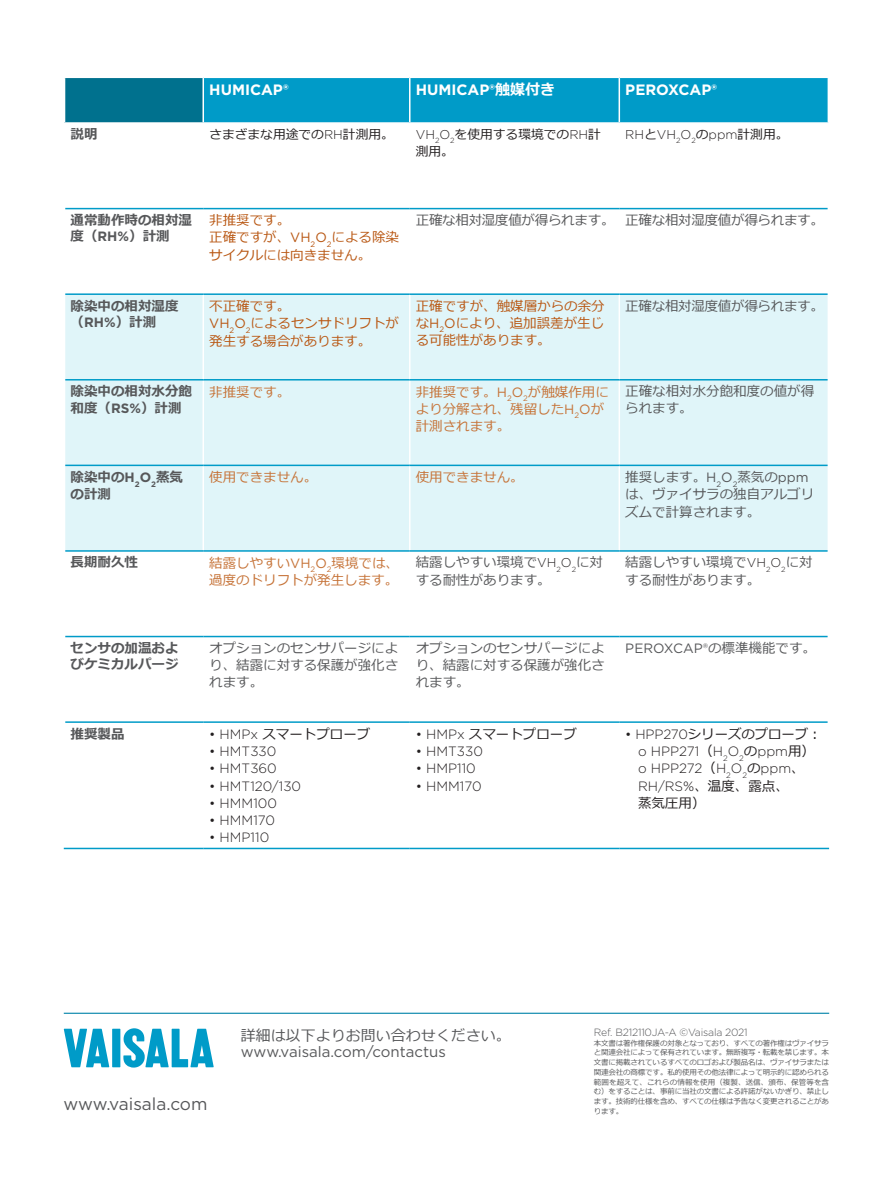
<style>
.page{position:relative;width:893px;height:1191px;background:#fff}
.page>*{position:absolute;margin:0;border:0;box-sizing:border-box;transform-origin:0 0}
.Web_address{font:17.25px "Gotham";color:#57585a}
.Table_heading{font:700 15px "Gotham";color:#fff}
.Contact_Us{font:15px "Gotham";color:#57585a}
.Contact_Us-2{font:15px "Meiryo";color:#57585a}
.Table_body{font:13.5px/17.2px "Meiryo";color:#57585a}
.Table_body-2{font:13.5px/17.2px "Meiryo";color:#b95814}
.Table_heading-2{font:700 13.5px/16.5px "Meiryo";color:#57585a}
.Table_body-3{font:13.5px/17.2px "Meiryo";color:#c67338}
.Table_body-4{font:300 13.5px "Gotham";color:#231f20}
.Table_body_indent{font:300 13.5px/17.2px "Gotham";color:#231f20}
.Table_body-5{font:13.5px "Meiryo";letter-spacing:-.02em;color:#57585a}
.Table_body-6{font:13.5px "Meiryo";color:#231f20}
.Table_body-7{font:13.5px "Gotham";color:#57585a}
.Table_body-8{font:12.75px/17.2px "Meiryo";color:#231f20}
.Table_body-9{font:300 12.75px "Gotham";color:#231f20}
.Reference{font:300 10.5px "Gotham";letter-spacing:-.02em;color:#57585a}
.Legal_notice{font:7.5px/9.8px "Meiryo";letter-spacing:-.02em;color:#57585a;text-align:justify}
.s1{font-family:"Meiryo"}
.s2{font-family:"Gotham";font-weight:300}
.s3{font-family:"Meiryo";font-weight:400}
.s4{font-family:"Gotham"}
.s5{font-family:"Gotham";font-weight:300;font-size:12.75px;color:#231f20}
</style>
<div class="page">
<svg style="left:64px;top:1028px;width:45px;height:39px"></svg>
<div style="left:112px;top:1028px;width:8px;height:39px;background:#009bc8"></div>
<svg style="left:123px;top:1028px;width:91px;height:39px"></svg>
<hr style="left:64px;top:1012px;width:765px;height:1px;background:#0083a9">
<div style="left:65px;top:77px;width:138px;height:46px;background:#00718e"></div>
<div style="left:204px;top:78px;width:624px;height:44px;background:#009bc8"></div>
<div style="left:65px;top:295px;width:763px;height:255px;background:#e0f5f9"></div>
<hr style="left:64px;top:77px;width:139px;height:1px;background:#fff">
<hr style="left:202px;top:78px;width:2px;height:44px;background:#fff">
<hr style="left:409px;top:78px;width:1px;height:44px;background:#fff">
<hr style="left:619px;top:78px;width:1px;height:44px;background:#fff">
<hr style="left:64px;top:122px;width:139px;height:2px;background:#fff">
<hr style="left:202px;top:295px;width:2px;height:84px;background:#fff">
<hr style="left:409px;top:295px;width:1px;height:84px;background:#fff">
<hr style="left:619px;top:295px;width:1px;height:84px;background:#fff">
<hr style="left:202px;top:380px;width:2px;height:84px;background:#fff">
<hr style="left:409px;top:380px;width:1px;height:84px;background:#fff">
<hr style="left:619px;top:380px;width:1px;height:84px;background:#fff">
<hr style="left:202px;top:466px;width:2px;height:84px;background:#fff">
<hr style="left:409px;top:466px;width:1px;height:84px;background:#fff">
<hr style="left:619px;top:466px;width:1px;height:84px;background:#fff">
<hr style="left:65px;top:208px;width:138px;height:1px;background:#009bc8">
<hr style="left:203px;top:208px;width:207px;height:1px;background:#009bc8">
<hr style="left:410px;top:208px;width:209px;height:1px;background:#009bc8">
<hr style="left:619px;top:208px;width:209px;height:1px;background:#009bc8">
<hr style="left:65px;top:293px;width:138px;height:2px;background:#009bc8">
<hr style="left:203px;top:293px;width:207px;height:2px;background:#009bc8">
<hr style="left:410px;top:293px;width:209px;height:2px;background:#009bc8">
<hr style="left:619px;top:293px;width:209px;height:2px;background:#009bc8">
<hr style="left:65px;top:379px;width:138px;height:1px;background:#009bc8">
<hr style="left:203px;top:379px;width:207px;height:1px;background:#009bc8">
<hr style="left:410px;top:379px;width:209px;height:1px;background:#009bc8">
<hr style="left:619px;top:379px;width:209px;height:1px;background:#009bc8">
<hr style="left:65px;top:464px;width:138px;height:2px;background:#009bc8">
<hr style="left:203px;top:464px;width:207px;height:2px;background:#009bc8">
<hr style="left:410px;top:464px;width:209px;height:2px;background:#009bc8">
<hr style="left:619px;top:464px;width:209px;height:2px;background:#009bc8">
<hr style="left:65px;top:550px;width:138px;height:1px;background:#009bc8">
<hr style="left:203px;top:550px;width:207px;height:1px;background:#009bc8">
<hr style="left:410px;top:550px;width:209px;height:1px;background:#009bc8">
<hr style="left:619px;top:550px;width:209px;height:1px;background:#009bc8">
<hr style="left:65px;top:636px;width:138px;height:1px;background:#009bc8">
<hr style="left:203px;top:636px;width:207px;height:1px;background:#009bc8">
<hr style="left:410px;top:636px;width:209px;height:1px;background:#009bc8">
<hr style="left:619px;top:636px;width:209px;height:1px;background:#009bc8">
<hr style="left:65px;top:721px;width:138px;height:2px;background:#009bc8">
<hr style="left:203px;top:721px;width:207px;height:2px;background:#009bc8">
<hr style="left:410px;top:721px;width:209px;height:2px;background:#009bc8">
<hr style="left:619px;top:721px;width:209px;height:2px;background:#009bc8">
<hr style="left:64px;top:847px;width:139px;height:2px;background:#009bc8">
<hr style="left:203px;top:847px;width:207px;height:2px;background:#009bc8">
<hr style="left:410px;top:847px;width:209px;height:2px;background:#009bc8">
<hr style="left:619px;top:847px;width:210px;height:2px;background:#009bc8">
<p class="Table_heading" style="left:209px;top:80px;width:81px">HUMICAP®</p>
<p class="Table_heading" style="left:416px;top:80px;width:141px">HUMICAP®<span class="s1">触媒付き</span></p>
<p class="Table_heading" style="left:625px;top:80px;width:93px">PEROXCAP®</p>
<p class="Table_heading-2" style="left:71px;top:127px;width:28px">説明</p>
<p class="Table_body-8" style="left:209px;top:127px;width:186px">さまざまな用途での<span class="s2">RH</span>計測用。</p>
<p class="Table_body-8" style="left:416px;top:127px;width:187px"><span class="s2">VH</span><sub>2</sub><span class="s2">O</span><sub>2</sub>を使用する環境での<span class="s2">RH</span>計測用。</p>
<p class="Table_body-9" style="left:625px;top:127px;width:165px">RH<span class="s3">と</span>VH<sub>2</sub>O<sub>2</sub><span class="s3">の</span>ppm<span class="s3">計測用。</span></p>
<p class="Table_heading-2" style="left:71px;top:212px;width:123px">通常動作時の相対湿度（<span class="s4">RH%</span>）計測</p>
<p class="Table_body-2" style="left:209px;top:212px;width:191px">非推奨です。<br>正確ですが、<span class="s4">VH</span><sub>2</sub><span class="s4">O</span><sub>2</sub>による除染サイクルには向きません。</p>
<p class="Table_body-5" style="left:416px;top:211px;width:200px">正確な相対湿度値が得られます。</p>
<p class="Table_body-5" style="left:625px;top:211px;width:200px">正確な相対湿度値が得られます。</p>
<p class="Table_heading-2" style="left:71px;top:298px;width:109px">除染中の相対湿度（<span class="s4">RH%</span>）計測</p>
<p class="Table_body-2" style="left:209px;top:298px;width:191px">不正確です。<br><span class="s4">VH</span><sub>2</sub><span class="s4">O</span><sub>2</sub>によるセンサドリフトが発生する場合があります。</p>
<p class="Table_body-2" style="left:416px;top:298px;width:190px;text-align:justify">正確ですが、触媒層からの余分な<span class="s4">H</span><sub>2</sub><span class="s4">O</span>により、追加誤差が生じる可能性があります。</p>
<p class="Table_body-5" style="left:625px;top:296px;width:200px">正確な相対湿度値が得られます。</p>
<p class="Table_heading-2" style="left:71px;top:384px;width:123px">除染中の相対水分飽和度（<span class="s4">RS%</span>）計測</p>
<p class="Table_body-3" style="left:209px;top:384px;width:82px">非推奨です。</p>
<p class="Table_body-3" style="left:416px;top:384px;width:195px">非推奨です。<span class="s4">H</span><sub>2</sub><span class="s4">O</span><sub>2</sub>が触媒作用により分解され、残留した<span class="s4">H</span><sub>2</sub><span class="s4">O</span>が計測されます。</p>
<p class="Table_body" style="left:625px;top:383px;width:190px">正確な相対水分飽和度の値が得られます。</p>
<p class="Table_heading-2" style="left:71px;top:470px;width:114px">除染中の<span class="s4">H</span><sub>2</sub><span class="s4">O</span><sub>2</sub>蒸気の計測</p>
<p class="Table_body-3" style="left:209px;top:469px;width:109px">使用できません。</p>
<p class="Table_body-3" style="left:416px;top:469px;width:109px">使用できません。</p>
<p class="Table_body" style="left:625px;top:469px;width:190px">推奨します。<span class="s4">H</span><sub>2</sub><span class="s4">O</span><sub>2</sub>蒸気の<span class="s4">ppm</span>は、ヴァイサラの独自アルゴリズムで計算されます。</p>
<p class="Table_heading-2" style="left:71px;top:555px;width:69px">長期耐久性</p>
<p class="Table_body-3" style="left:209px;top:555px;width:191px">結露しやすい<span class="s4">VH</span><sub>2</sub><span class="s4">O</span><sub>2</sub>環境では、過度のドリフトが発生します。</p>
<p class="Table_body" style="left:416px;top:554px;width:189px">結露しやすい環境で<span class="s5">VH</span><sub>2</sub><span class="s5">O</span><sub>2</sub>に対する耐性があります。</p>
<p class="Table_body" style="left:625px;top:554px;width:189px">結露しやすい環境で<span class="s5">VH</span><sub>2</sub><span class="s5">O</span><sub>2</sub>に対する耐性があります。</p>
<p class="Table_heading-2" style="left:71px;top:640px;width:109px">センサの加温およびケミカルパージ</p>
<p class="Table_body" style="left:209px;top:640px;width:190px;text-align:justify">オプションのセンサパージにより、結露に対する保護が強化されます。</p>
<p class="Table_body" style="left:416px;top:640px;width:190px;text-align:justify">オプションのセンサパージにより、結露に対する保護が強化されます。</p>
<p class="Table_body-7" style="left:625px;top:640px;width:192px">PEROXCAP®<span class="s1">の標準機能です。</span></p>
<p class="Table_heading-2" style="left:71px;top:726px;width:55px">推奨製品</p>
<p class="Table_body-6" style="left:209px;top:724px;width:163px"><span class="s2">• HMPx</span> スマートプローブ</p>
<p class="Table_body-4" style="left:209px;top:743px;width:69px">• HMT330</p>
<p class="Table_body-4" style="left:209px;top:760px;width:69px">• HMT360</p>
<p class="Table_body-4" style="left:209px;top:777px;width:93px">• HMT120/130</p>
<p class="Table_body-4" style="left:209px;top:794px;width:69px">• HMM100</p>
<p class="Table_body-4" style="left:209px;top:812px;width:67px">• HMM170</p>
<p class="Table_body-4" style="left:209px;top:829px;width:62px">• HMP110</p>
<p class="Table_body-6" style="left:625px;top:724px;width:198px"><span class="s2">• HPP270</span>シリーズのプローブ：</p>
<p class="Table_body_indent" style="left:638px;top:742px;width:179px">o HPP271<span class="s3">（</span>H<sub>2</sub>O<sub>2</sub><span class="s3">の</span>ppm<span class="s3">用）</span></p>
<p class="Table_body_indent" style="left:638px;top:759px;width:168px">o HPP272<span class="s3">（</span>H<sub>2</sub>O<sub>2</sub><span class="s3">の</span>ppm<span class="s3">、<br></span>RH/RS%<span class="s3">、温度、露点、蒸気圧用）</span></p>
<p class="Table_body-6" style="left:416px;top:724px;width:163px"><span class="s2">• HMPx</span> スマートプローブ</p>
<p class="Table_body-4" style="left:416px;top:743px;width:69px">• HMT330</p>
<p class="Table_body-4" style="left:416px;top:760px;width:62px">• HMP110</p>
<p class="Table_body-4" style="left:416px;top:777px;width:67px">• HMM170</p>
<p class="Web_address" style="left:63px;top:1092px;width:146px">www.vaisala.com</p>
<p class="Contact_Us-2" style="left:241px;top:1024px;width:271px">詳細は以下よりお問い合わせください。</p>
<p class="Contact_Us" style="left:241px;top:1042px;width:207px">www.vaisala.com/contactus</p>
<p class="Reference" style="left:594px;top:1025px;width:155px">Ref. B212110JA-A ©Vaisala 2021</p>
<p class="Legal_notice" style="left:594px;top:1038px;width:237px">本文書は著作権保護の対象となっており、すべての著作権はヴァイサラと関連会社によって保有されています。無断複写・転載を禁じます。本文書に掲載されているすべてのロゴおよび製品名は、ヴァイサラまたは関連会社の商標です。私的使用その他法律によって明示的に認められる範囲を超えて、これらの情報を使用（複製、送信、頒布、保管等を含む）をすることは、事前に当社の文書による許諾がないかぎり、禁止します。技術的仕様を含め、すべての仕様は予告なく変更されることがあります。</p>
</div>
